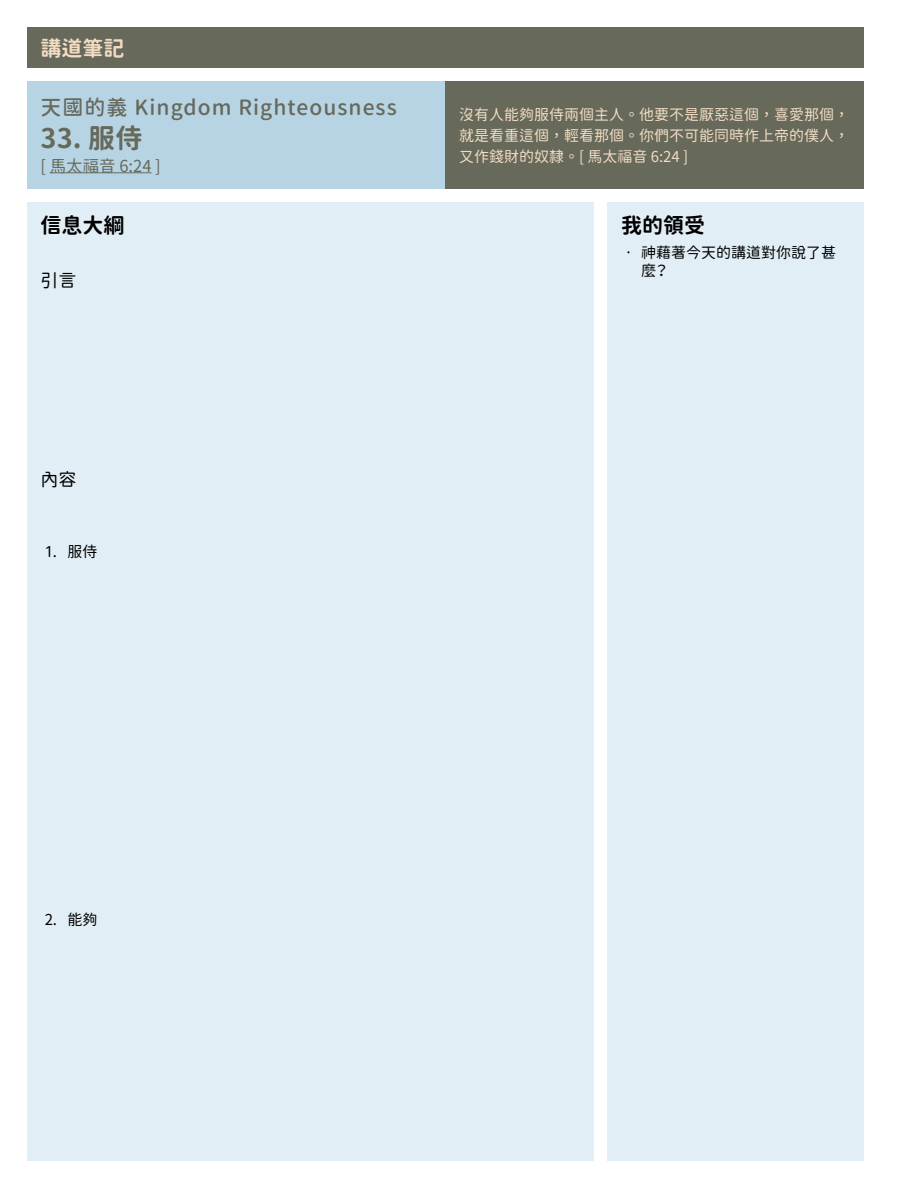
<style>
.page{position:relative;width:918px;height:1188px;background:#fff}
.page>*{position:absolute;margin:0;border:0;box-sizing:border-box;transform-origin:0 0}
.t1{font:27px "Gen Sen Rounded TW B";color:#67695b}
.t2{font:21px "Gen Sen Rounded TW M";letter-spacing:.05em;color:#67695b}
.t3{font:21px "Gen Sen Rounded TW B";color:#000}
.t4{font:21px "Gen Sen Rounded TW B";color:#f1dcc3}
.t5{font:18px "Gen Sen Rounded TW R";color:#000}
.t6{font:16.5px "Gen Sen Rounded TW R";color:#67695b}
.t7{font:15px/21px "Gen Sen Rounded TW R";color:#f1dcc3;text-align:justify}
.t8{font:15px/18px "Gen Sen Rounded TW R";color:#000}
</style>
<div class="page">
<div style="left:27px;top:27px;width:837px;height:41px;background:#67695b"></div>
<div style="left:27px;top:81px;width:419px;height:108px;background:#b7d4e5"></div>
<hr style="left:50px;top:172px;width:102px;height:1px;background:#67695b">
<div style="left:446px;top:81px;width:418px;height:108px;background:#67695b"></div>
<div style="left:608px;top:202px;width:256px;height:959px;background:#e2eef5"></div>
<div style="left:27px;top:202px;width:567px;height:959px;background:#e2eef5"></div>
<h2 class="t4" style="left:40px;top:36px;width:85px">講道筆記</h2>
<h2 class="t2" style="left:40px;top:96px;width:358px">天國的義 Kingdom Righteousness</h2>
<h1 class="t1" style="left:40px;top:122px;width:104px">33. 服侍</h1>
<p class="t6" style="left:40px;top:156px;width:122px">[ 馬太福音 6:24 ]</p>
<h2 class="t3" style="left:40px;top:213px;width:85px">信息大綱</h2>
<p class="t5" style="left:40px;top:270px;width:37px">引言</p>
<p class="t7" style="left:459px;top:104px;width:391px">沒有人能夠服侍兩個主人。他要不是厭惡這個，喜愛那個，就是看重這個，輕看那個。你們不可能同時作上帝的僕人，又作錢財的奴隸。[ 馬太福音 6:24 ]</p>
<h2 class="t3" style="left:621px;top:213px;width:85px">我的領受</h2>
<p class="t8" style="left:641px;top:243px;width:196px;text-indent:-20px">• 神藉著今天的講道對你說了甚麼？</p>
<p class="t5" style="left:40px;top:469px;width:37px">內容</p>
<p class="t8" style="left:45px;top:543px;width:54px">1. 服侍</p>
<p class="t8" style="left:45px;top:911px;width:54px">2. 能夠</p>
</div>
